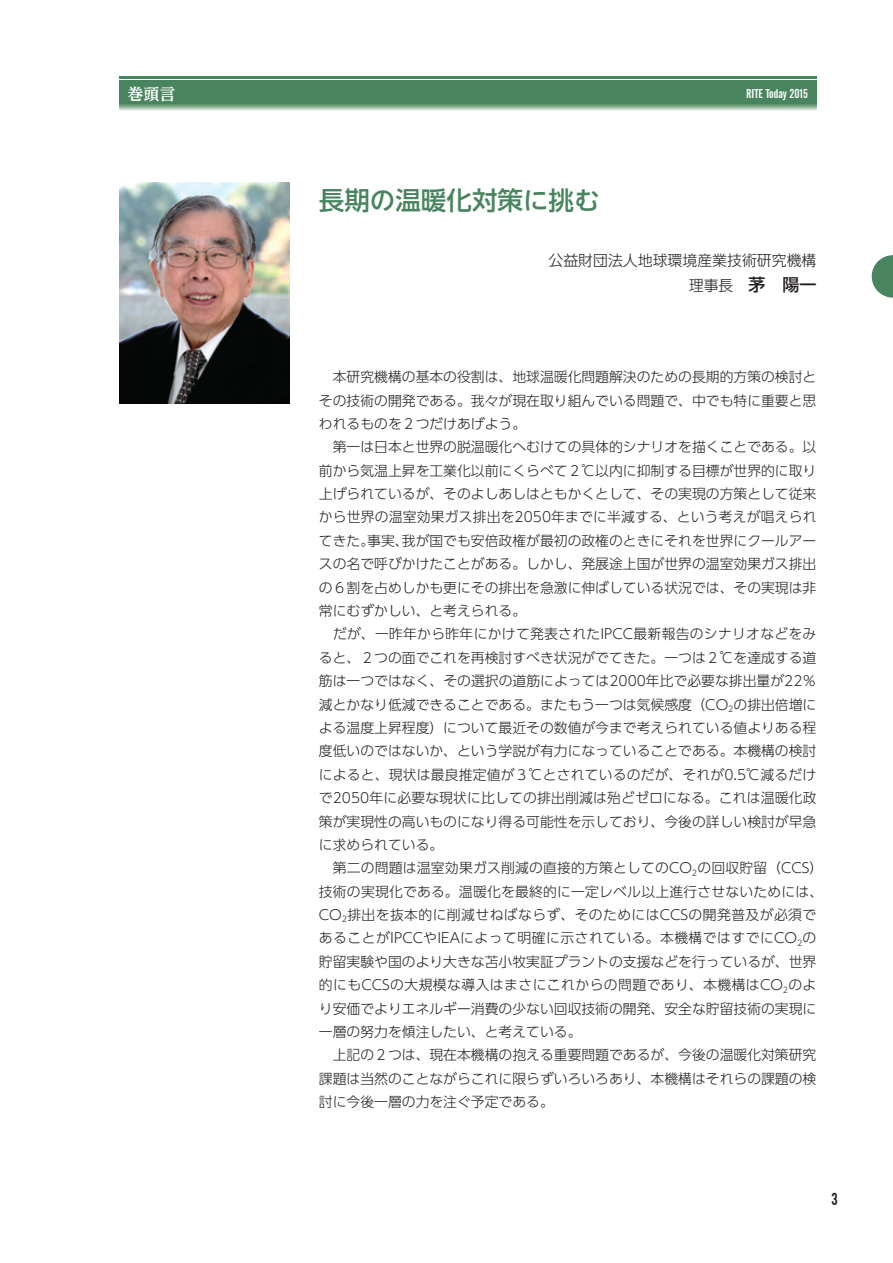
<style>
.page{position:relative;width:893px;height:1263px;background:#fff}
.page>*{position:absolute;margin:0;border:0;box-sizing:border-box;transform-origin:0 0}
.t1{font:500 25.5px "UD Shin Go NT Pro";color:#48845e}
.t2{font:700 15.9px "UD Reimin Pro";color:#fff}
.t3{font:300 14.85px/24.5px "UD Shin Go Pro";color:#231f20;text-align:right}
.t4{font:300 13.8px/23.4px "UD Shin Go Pro";color:#231f20}
.t5{font:12.75px "Alternate Gothic 2 BT";color:#fff}
.s1{font-weight:500;font-size:16.95px}
</style>
<div class="page">
<svg style="left:872px;top:255px;width:21px;height:43px"></svg>
<img style="left:119px;top:183px;width:170px;height:221px">
<svg style="left:119px;top:81px;width:697px;height:30px;background:#5d916f"></svg>
<hr style="left:119px;top:77px;width:697px;height:2px;background:#48845e">
<p class="t2" style="left:128px;top:81px;width:49px">巻頭言</p>
<p class="t5" style="left:746px;top:87px;width:63px">RITE Today 2015</p>
<p class="t1" style="left:319px;top:179px;width:282px">長期の温暖化対策に挑む</p>
<p class="t3" style="left:549px;top:248px;width:269px">公益財団法人地球環境産業技術研究機構　理事長　<span class="s1">茅　陽一</span></p>
<p class="t4" style="left:319px;top:365px;width:506px">　本研究機構の基本の役割は、地球温暖化問題解決のための長期的方策の検討とその技術の開発である。我々が現在取り組んでいる問題で、中でも特に重要と思われるものを２つだけあげよう。<br>　第一は日本と世界の脱温暖化へむけての具体的シナリオを描くことである。以前から気温上昇を工業化以前にくらべて２℃以内に抑制する目標が世界的に取り上げられているが、そのよしあしはともかくとして、その実現の方策として従来から世界の温室効果ガス排出を2050年までに半減する、という考えが唱えられてきた。事実、我が国でも安倍政権が最初の政権のときにそれを世界にクールアースの名で呼びかけたことがある。しかし、発展途上国が世界の温室効果ガス排出の６割を占めしかも更にその排出を急激に伸ばしている状況では、その実現は非常にむずかしい、と考えられる。<br>　だが、一昨年から昨年にかけて発表されたIPCC最新報告のシナリオなどをみると、２つの面でこれを再検討すべき状況がでてきた。一つは２℃を達成する道筋は一つではなく、その選択の道筋によっては2000年比で必要な排出量が22％減とかなり低減できることである。またもう一つは気候感度（CO<sub>2</sub>の排出倍増による温度上昇程度）について最近その数値が今まで考えられている値よりある程度低いのではないか、という学説が有力になっていることである。本機構の検討によると、現状は最良推定値が３℃とされているのだが、それが0.5℃減るだけで2050年に必要な現状に比しての排出削減は殆どゼロになる。これは温暖化政策が実現性の高いものになり得る可能性を示しており、今後の詳しい検討が早急に求められている。<br>　第二の問題は温室効果ガス削減の直接的方策としてのCO<sub>2</sub>の回収貯留（CCS）技術の実現化である。温暖化を最終的に一定レベル以上進行させないためには、CO<sub>2</sub>排出を抜本的に削減せねばならず、そのためにはCCSの開発普及が必須であることがIPCCやIEAによって明確に示されている。本機構ではすでにCO<sub>2</sub>の貯留実験や国のより大きな苫小牧実証プラントの支援などを行っているが、世界的にもCCSの大規模な導入はまさにこれからの問題であり、本機構はCO<sub>2</sub>のより安価でよりエネルギー消費の少ない回収技術の開発、安全な貯留技術の実現に一層の努力を傾注したい、と考えている。<br>　上記の２つは、現在本機構の抱える重要問題であるが、今後の温暖化対策研究課題は当然のことながらこれに限らずいろいろあり、本機構はそれらの課題の検討に今後一層の力を注ぐ予定である。</p>
</div>
